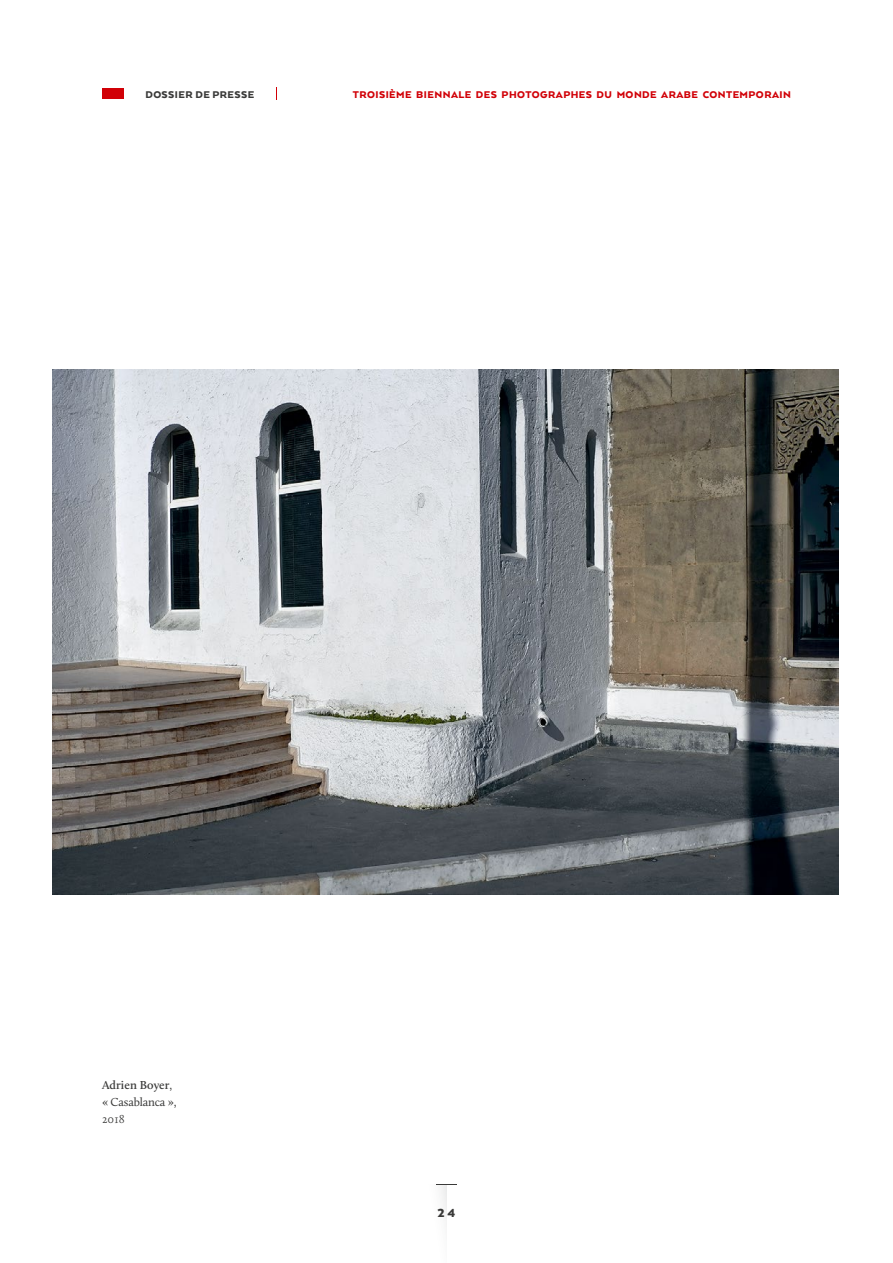
<style>
.page{position:relative;width:893px;height:1263px;background:#fff}
.page>*{position:absolute;margin:0;border:0;box-sizing:border-box;transform-origin:0 0}
.t1{font:900 13.5px "Arquitecta";color:#3a3a39}
.t2{font:12px/17px "Calluna";letter-spacing:-.015em;color:#3a3a39}
.t3{font:300 12px "Calluna";color:#3a3a39}
.t4{font:900 11.25px "Arquitecta";letter-spacing:.04em;color:#d10007}
.t5{font:900 11.25px "Arquitecta";letter-spacing:.04em;color:#3a3a39}
.s1{font-weight:600}
</style>
<div class="page">
<div style="left:102px;top:88px;width:21px;height:11px;background:#d10007"></div>
<svg style="left:436px;top:1184px;width:21px;height:1px"></svg>
<img style="left:53px;top:369px;width:786px;height:526px">
<p class="t5" style="left:145px;top:87px;width:110px">DOSSIER DE PRESSE</p>
<p class="t4" style="left:353px;top:87px;width:440px">TROISIÈME BIENNALE DES PHOTOGRAPHES DU MONDE ARABE CONTEMPORAIN</p>
<p class="t2" style="left:102px;top:1076px;width:76px"><span class="s1">Adrien Boyer</span>, « Casablanca »,</p>
<p class="t3" style="left:102px;top:1112px;width:24px">2018</p>
<p class="t1" style="left:438px;top:1204px;width:19px">24</p>
</div>
